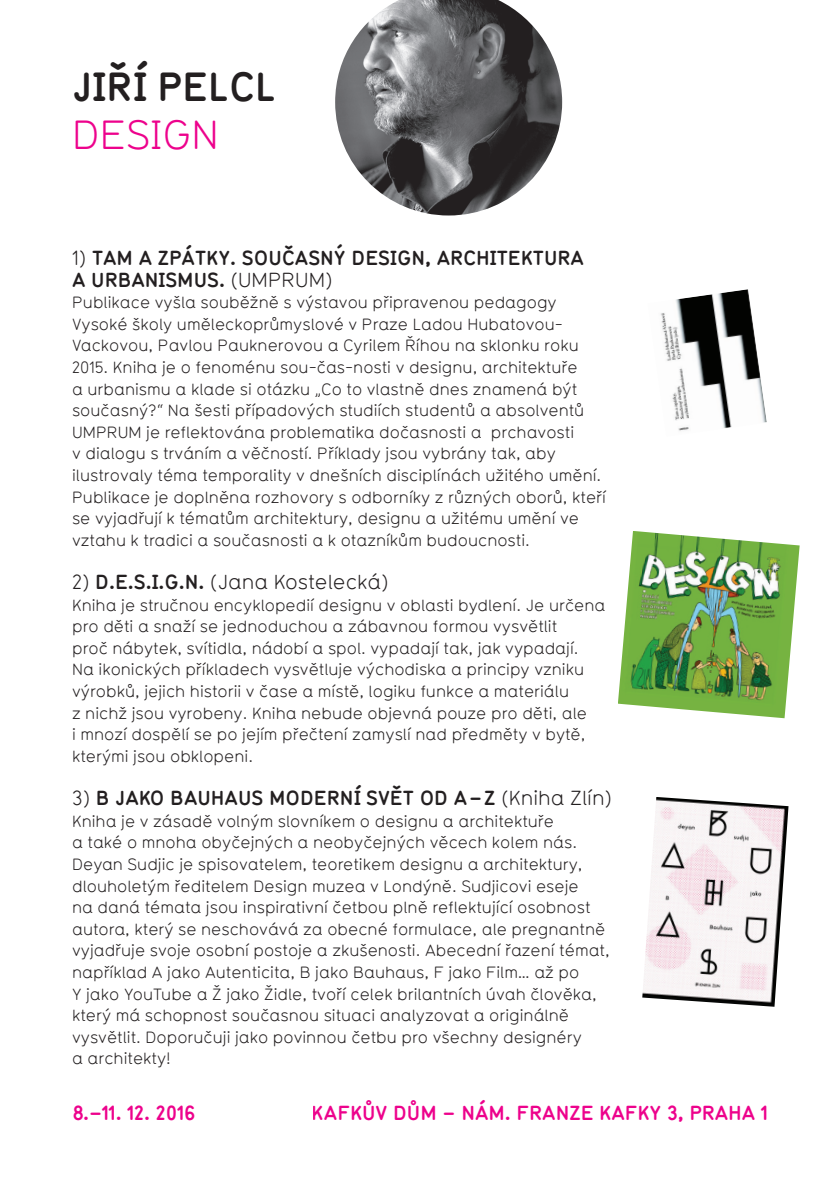
<style>
.page{position:relative;width:840px;height:1191px;background:#fff}
.page>*{position:absolute;margin:0;border:0;box-sizing:border-box;transform-origin:0 0}
.t1{font:40px "Typed";color:#231f20}
.t2{font:40px "Typ 1451 ed";color:#ed028c}
.t3{font:20px/21.6px "Typed";color:#231f20}
.t4{font:20px "Typed";color:#ed028c}
.t5{font:20px "Typ 1451 ed";color:#231f20}
.t6{font:16px/21.6px "Typ 1451 ed";color:#231f20}
.s1{font-family:"Typ 1451 ed"}
.s2{font-family:"Typed"}
</style>
<div class="page">
<img style="left:335px;top:0;width:227px;height:215px">
<img style="left:642px;top:797px;width:146px;height:209px">
<img style="left:618px;top:531px;width:181px;height:187px">
<img style="left:660px;top:289px;width:106px;height:142px">
<h1 class="t1" style="left:72px;top:58px;width:205px">JIŘÍ PELCL</h1>
<h1 class="t2" style="left:72px;top:108px;width:148px">DESIGN</h1>
<p class="t3" style="left:72px;top:246px;width:513px"><span class="s1">1)</span> TAM A ZPÁTKY. SOUČASNÝ DESIGN, ARCHITEKTURA<br>A URBANISMUS. <span class="s1">(UMPRUM)</span></p>
<p class="t6" style="left:72px;top:291px;width:535px">Publikace vyšla souběžně s výstavou připravenou pedagogy Vysoké školy uměleckoprůmyslové v Praze Ladou Hubatovou-Vackovou, Pavlou Pauknerovou a Cyrilem Říhou na sklonku roku 2015. Kniha je o fenoménu sou-čas-nosti v designu, architektuře<br>a urbanismu a klade si otázku „Co to vlastně dnes znamená být současný?“ Na šesti případových studiích studentů a absolventů UMPRUM je reflektována problematika dočasnosti a prchavosti<br>v dialogu s trváním a věčností. Příklady jsou vybrány tak, aby ilustrovaly téma temporality v dnešních disciplínách užitého umění.<br>Publikace je doplněna rozhovory s odborníky z různých oborů, kteří se vyjadřují k tématům architektury, designu a užitému umění ve vztahu k tradici a současnosti a k otazníkům budoucnosti.</p>
<p class="t5" style="left:72px;top:569px;width:318px">2) <span class="s2">D.E.S.I.G.N.</span> (Jana Kostelecká)</p>
<p class="t6" style="left:72px;top:593px;width:534px">Kniha je stručnou encyklopedií designu v oblasti bydlení. Je určena pro děti a snaží se jednoduchou a zábavnou formou vysvětlit<br>proč nábytek, svítidla, nádobí a spol. vypadají tak, jak vypadají.<br>Na ikonických příkladech vysvětluje východiska a principy vzniku výrobků, jejich historii v čase a místě, logiku funkce a materiálu<br>z nichž jsou vyrobeny. Kniha nebude objevná pouze pro děti, ale<br>i mnozí dospělí se po jejím přečtení zamyslí nad předměty v bytě, kterými jsou obklopeni.</p>
<p class="t3" style="left:72px;top:786px;width:541px"><span class="s1">3)</span> B JAKO BAUHAUS MODERNÍ SVĚT OD A–Z <span class="s1">(Kniha Zlín)</span></p>
<p class="t6" style="left:72px;top:809px;width:539px">Kniha je v zásadě volným slovníkem o designu a architektuře<br>a také o mnoha obyčejných a neobyčejných věcech kolem nás.<br>Deyan Sudjic je spisovatelem, teoretikem designu a architektury, dlouholetým ředitelem Design muzea v Londýně. Sudjicovi eseje<br>na daná témata jsou inspirativní četbou plně reflektující osobnost autora, který se neschovává za obecné formulace, ale pregnantně vyjadřuje svoje osobní postoje a zkušenosti. Abecední řazení témat, například A jako Autenticita, B jako Bauhaus, F jako Film… až po<br>Y jako YouTube a Ž jako Židle, tvoří celek brilantních úvah člověka, který má schopnost současnou situaci analyzovat a originálně vysvětlit. Doporučuji jako povinnou četbu pro všechny designéry<br>a architekty!</p>
<p class="t4" style="left:72px;top:1098px;width:125px">8.–11. 12. 2016</p>
<p class="t4" style="left:311px;top:1098px;width:457px">KAFKŮV DŮM – NÁM. FRANZE KAFKY 3, PRAHA 1</p>
</div>
